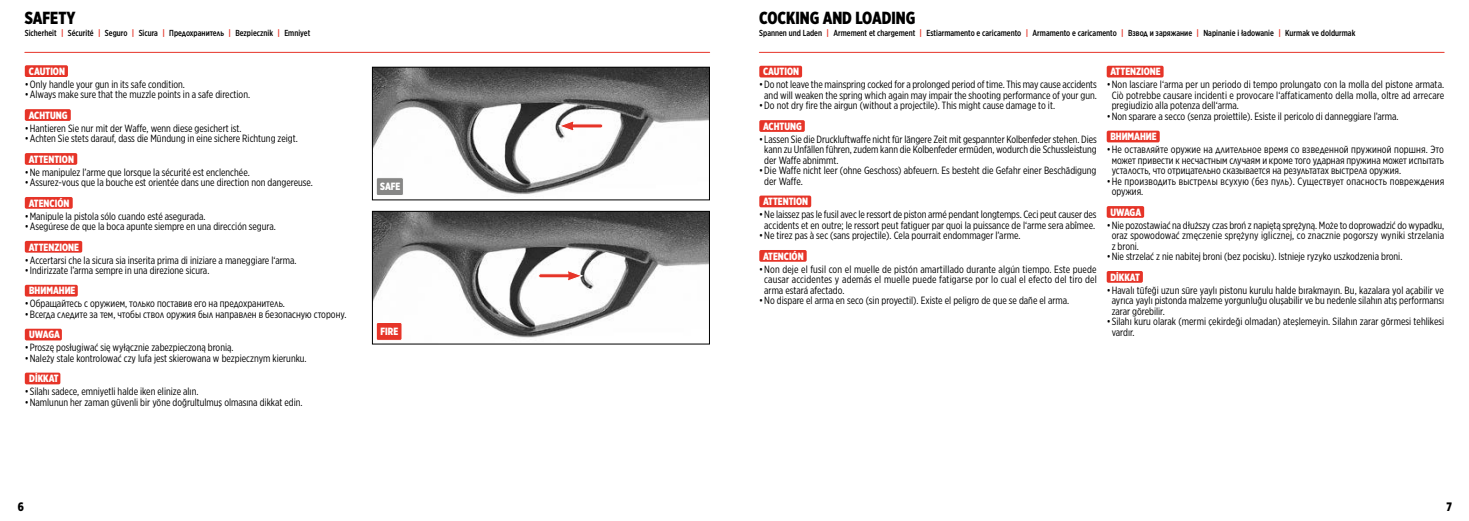
<style>
.page{position:relative;width:1469px;height:521px;background:#fff}
.page>*{position:absolute;margin:0;border:0;box-sizing:border-box;transform-origin:0 0}
.t1{font:900 17.5px "Gotham X Narrow";color:#000}
.t2{font:900 12.25px "Gotham X Narrow";color:#000}
.t3{font:10.5px/10.5px "Gotham X Narrow";color:#000;text-align:justify}
.t4{font:900 10.5px "Gotham X Narrow";color:#fff}
.t5{font:500 8.75px "Gotham X Narrow";color:#000}
.s1{font-weight:700;color:#e63428}
</style>
<div class="page">
<img style="left:374px;top:69px;width:333px;height:126px">
<div style="left:372px;top:67px;width:337px;height:133px;border:1px solid #000"></div>
<hr style="left:25px;top:52px;width:684px;height:1px;background:#e63428">
<div style="left:25px;top:65px;width:43px;height:12px;background:#e63428;border-radius:2px"></div>
<div style="left:25px;top:109px;width:46px;height:12px;background:#e63428;border-radius:2px"></div>
<div style="left:25px;top:153px;width:52px;height:12px;background:#e63428;border-radius:2px"></div>
<div style="left:25px;top:197px;width:48px;height:12px;background:#e63428;border-radius:2px"></div>
<div style="left:25px;top:241px;width:57px;height:12px;background:#e63428;border-radius:2px"></div>
<div style="left:25px;top:285px;width:53px;height:11px;background:#e63428;border-radius:2px"></div>
<div style="left:25px;top:329px;width:37px;height:11px;background:#e63428;border-radius:2px"></div>
<div style="left:25px;top:373px;width:35px;height:11px;background:#e63428;border-radius:2px"></div>
<img style="left:374px;top:213px;width:333px;height:125px">
<div style="left:372px;top:211px;width:337px;height:133px;border:1px solid #000"></div>
<div style="left:376px;top:178px;width:27px;height:18px;background:#878786;border-radius:2px"></div>
<div style="left:376px;top:177px;width:28px;height:19px;border:1px solid #fff;border-radius:2px"></div>
<div style="left:376px;top:322px;width:26px;height:18px;background:#e63428;border-radius:2px"></div>
<div style="left:376px;top:322px;width:26px;height:19px;border:1px solid #fff;border-radius:2px"></div>
<svg style="left:538px;top:269px;width:46px;height:13px"></svg>
<svg style="left:557px;top:120px;width:46px;height:12px"></svg>
<hr style="left:759px;top:52px;width:685px;height:1px;background:#e63428">
<div style="left:759px;top:66px;width:43px;height:11px;background:#e63428;border-radius:2px"></div>
<div style="left:759px;top:120px;width:45px;height:12px;background:#e63428;border-radius:2px"></div>
<div style="left:759px;top:196px;width:52px;height:11px;background:#e63428;border-radius:2px"></div>
<div style="left:759px;top:250px;width:47px;height:12px;background:#e63428;border-radius:2px"></div>
<div style="left:1106px;top:66px;width:57px;height:11px;background:#e63428;border-radius:2px"></div>
<div style="left:1106px;top:131px;width:53px;height:11px;background:#e63428;border-radius:2px"></div>
<div style="left:1106px;top:206px;width:38px;height:12px;background:#e63428;border-radius:2px"></div>
<div style="left:1106px;top:271px;width:36px;height:12px;background:#e63428;border-radius:2px"></div>
<h1 class="t1" style="left:25px;top:7px;width:52px">SAFETY</h1>
<p class="t5" style="left:25px;top:28px;width:287px">Sicherheit <span class="s1">|</span> Sécurité <span class="s1">|</span> Seguro <span class="s1">|</span> Sicura <span class="s1">|</span> Предохранитель <span class="s1">|</span> Bezpiecznik <span class="s1">|</span> Emniyet</p>
<p class="t4" style="left:29px;top:65px;width:38px">CAUTION</p>
<p class="t3" style="left:25px;top:79px;width:162px">•Only handle your gun in its safe condition.</p>
<p class="t3" style="left:25px;top:89px;width:227px">•Always make sure that the muzzle points in a safe direction.</p>
<p class="t4" style="left:29px;top:109px;width:40px">ACHTUNG</p>
<p class="t3" style="left:25px;top:123px;width:218px">•Hantieren Sie nur mit der Waffe, wenn diese gesichert ist.</p>
<p class="t3" style="left:25px;top:133px;width:274px">•Achten Sie stets darauf, dass die Mündung in eine sichere Richtung zeigt.</p>
<p class="t4" style="left:29px;top:152px;width:47px">ATTENTION</p>
<p class="t3" style="left:25px;top:167px;width:226px">•Ne manipulez l’arme que lorsque la sécurité est enclenchée.</p>
<p class="t3" style="left:25px;top:177px;width:290px">•Assurez-vous que la bouche est orientée dans une direction non dangereuse.</p>
<p class="t4" style="left:29px;top:196px;width:42px">ATENCIÓN</p>
<p class="t3" style="left:25px;top:210px;width:182px">•Manipule la pistola sólo cuando esté asegurada.</p>
<p class="t3" style="left:25px;top:221px;width:252px">•Asegúrese de que la boca apunte siempre en una dirección segura.</p>
<p class="t4" style="left:29px;top:240px;width:52px">ATTENZIONE</p>
<p class="t3" style="left:25px;top:254px;width:273px">•Accertarsi che la sicura sia inserita prima di iniziare a maneggiare l‘arma.</p>
<p class="t3" style="left:25px;top:265px;width:186px">•Indirizzate l’arma sempre in una direzione sicura.</p>
<p class="t4" style="left:29px;top:284px;width:48px">ВНИМАНИЕ</p>
<p class="t3" style="left:25px;top:298px;width:262px">•Обращайтесь с оружием, только поставив его на предохранитель.</p>
<p class="t3" style="left:25px;top:309px;width:323px">•Всегда следите за тем, чтобы ствол оружия был направлен в безопасную сторону.</p>
<p class="t4" style="left:29px;top:328px;width:32px">UWAGA</p>
<p class="t3" style="left:25px;top:342px;width:210px">•Proszę posługiwać się wyłącznie zabezpieczoną bronią.</p>
<p class="t3" style="left:25px;top:353px;width:283px">•Należy stale kontrolować czy lufa jest skierowana w bezpiecznym kierunku.</p>
<p class="t4" style="left:29px;top:372px;width:31px">DİKKAT</p>
<p class="t3" style="left:25px;top:386px;width:175px">•Silahı sadece, emniyetli halde iken elinize alın.</p>
<p class="t3" style="left:25px;top:397px;width:279px">•Namlunun her zaman güvenli bir yöne doğrultulmuş olmasına dikkat edin.</p>
<p class="t4" style="left:380px;top:180px;width:22px">SAFE</p>
<p class="t4" style="left:380px;top:325px;width:19px">FIRE</p>
<h1 class="t1" style="left:759px;top:7px;width:157px">COCKING AND LOADING</h1>
<p class="t5" style="left:759px;top:28px;width:597px">Spannen und Laden <span class="s1">|</span> Armement et chargement <span class="s1">|</span> Estiarmamento e caricamento <span class="s1">|</span> Armamento e caricamento <span class="s1">|</span> Взвод и заряжание <span class="s1">|</span> Napinanie i ładowanie <span class="s1">|</span> Kurmak ve doldurmak</p>
<p class="t4" style="left:763px;top:65px;width:38px">CAUTION</p>
<p class="t3" style="left:759px;top:79px;width:339px;text-align:center">•Do not leave the mainspring cocked for a prolonged period of time. This may cause accidents and will weaken the spring which again may impair the shooting performance of your gun.</p>
<p class="t3" style="left:759px;top:100px;width:297px">•Do not dry fire the airgun (without a projectile). This might cause damage to it.</p>
<p class="t4" style="left:763px;top:120px;width:40px">ACHTUNG</p>
<p class="t3" style="left:764px;top:134px;width:334px;text-indent:-5px">•Lassen Sie die Druckluftwaffe nicht für längere Zeit mit gespannter Kolbenfeder stehen. Dies kann zu Unfällen führen, zudem kann die Kolbenfeder ermüden, wodurch die Schussleistung der Waffe abnimmt.</p>
<p class="t3" style="left:764px;top:165px;width:334px;text-indent:-5px">•Die Waffe nicht leer (ohne Geschoss) abfeuern. Es besteht die Gefahr einer Beschädigung der Waffe.</p>
<p class="t4" style="left:763px;top:195px;width:47px">ATTENTION</p>
<p class="t3" style="left:759px;top:209px;width:339px;text-align:center">•Ne laissez pas le fusil avec le ressort de piston armé pendant longtemps. Ceci peut causer des accidents et en outre; le ressort peut fatiguer par quoi la puissance de l‘arme sera abîmee.</p>
<p class="t3" style="left:759px;top:230px;width:263px">•Ne tirez pas à sec (sans projectile). Cela pourrait endommager l’arme.</p>
<p class="t4" style="left:763px;top:249px;width:42px">ATENCIÓN</p>
<p class="t3" style="left:764px;top:263px;width:334px;text-indent:-5px">•Non deje el fusil con el muelle de pistón amartillado durante algún tiempo. Este puede causar accidentes y además el muelle puede fatigarse por lo cual el efecto del tiro del arma estará afectado.</p>
<p class="t3" style="left:759px;top:295px;width:311px">•No dispare el arma en seco (sin proyectil). Existe el peligro de que se dañe el arma.</p>
<p class="t4" style="left:1110px;top:65px;width:52px">ATTENZIONE</p>
<p class="t3" style="left:1111px;top:79px;width:334px;text-indent:-5px">•Non lasciare l‘arma per un periodo di tempo prolungato con la molla del pistone armata.<br>Ciò potrebbe causare incidenti e provocare l‘affaticamento della molla, oltre ad arrecare pregiudizio alla potenza dell‘arma.</p>
<p class="t3" style="left:1106px;top:111px;width:293px">•Non sparare a secco (senza proiettile). Esiste il pericolo di danneggiare l’arma.</p>
<p class="t4" style="left:1110px;top:130px;width:48px">ВНИМАНИЕ</p>
<p class="t3" style="left:1111px;top:144px;width:334px;text-indent:-5px">•Не оставляйте оружие на длительное время со взведенной пружиной поршня. Это может привести к несчастным случаям и кроме того ударная пружина может испытать усталость, что отрицательно сказывается на результатах выстрела оружия.</p>
<p class="t3" style="left:1111px;top:176px;width:334px;text-indent:-5px">•Не производить выстрелы всухую (без пуль). Существует опасность повреждения оружия.</p>
<p class="t4" style="left:1110px;top:205px;width:32px">UWAGA</p>
<p class="t3" style="left:1111px;top:220px;width:334px;text-indent:-5px">•Nie pozostawiać na dłuższy czas broń z napiętą sprężyną. Może to doprowadzić do wypadku, oraz spowodować zmęczenie sprężyny iglicznej, co znacznie pogorszy wyniki strzelania z broni.</p>
<p class="t3" style="left:1106px;top:251px;width:297px">•Nie strzelać z nie nabitej broni (bez pocisku). Istnieje ryzyko uszkodzenia broni.</p>
<p class="t4" style="left:1110px;top:270px;width:31px">DİKKAT</p>
<p class="t3" style="left:1111px;top:284px;width:334px;text-indent:-5px">•Havalı tüfeği uzun süre yaylı pistonu kurulu halde bırakmayın. Bu, kazalara yol açabilir ve ayrıca yaylı pistonda malzeme yorgunluğu oluşabilir ve bu nedenle silahın atış performansı zarar görebilir.</p>
<p class="t3" style="left:1111px;top:316px;width:334px;text-indent:-5px">•Silahı kuru olarak (mermi çekirdeği olmadan) ateşlemeyin. Silahın zarar görmesi tehlikesi vardır.</p>
<p class="t2" style="left:18px;top:499px;width:8px">6</p>
<p class="t2" style="left:1446px;top:499px;width:7px">7</p>
</div>
